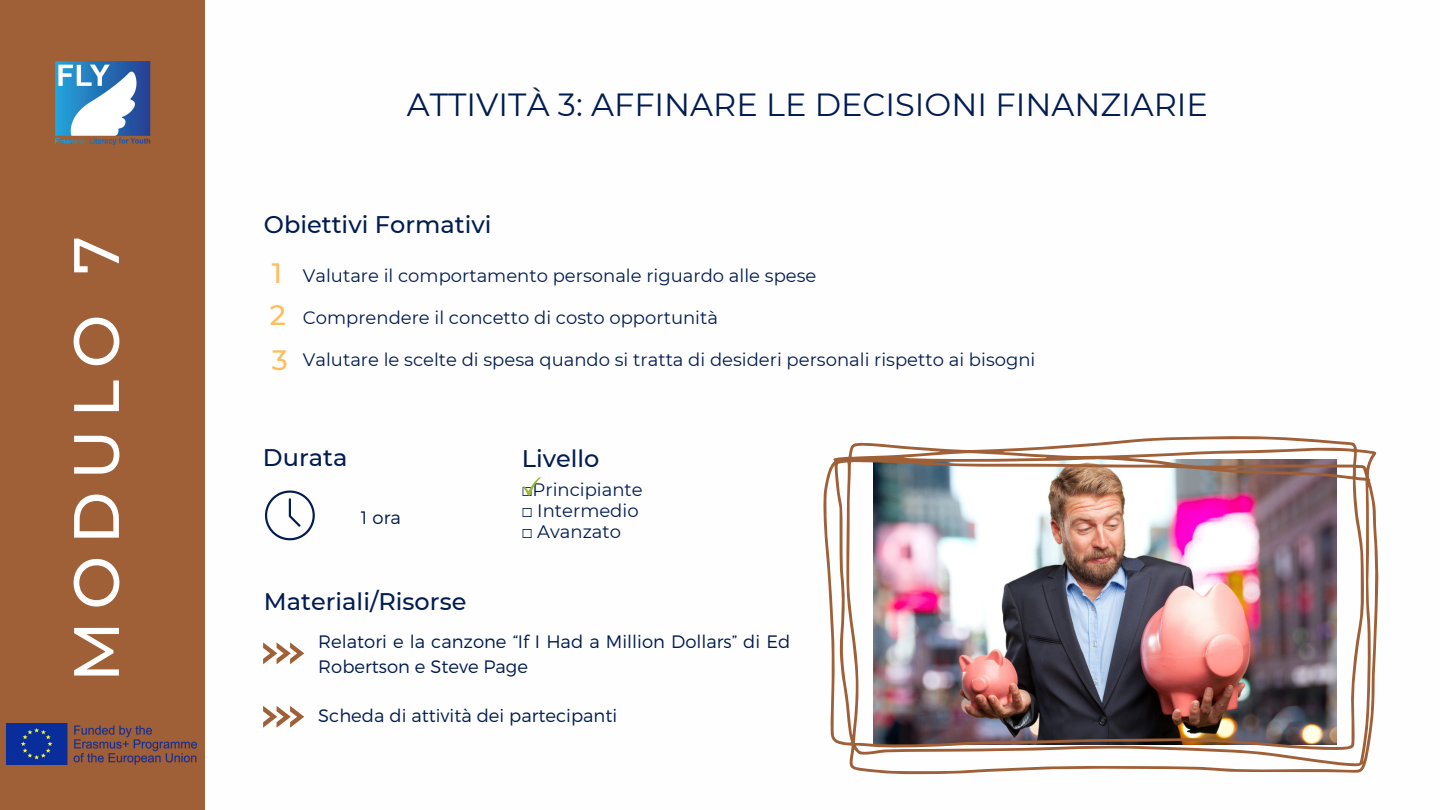
<style>
.page{position:relative;width:1440px;height:810px;background:#fff}
.page>*{position:absolute;margin:0;border:0;box-sizing:border-box;transform-origin:0 0}
.t1{font:500 64px "Montserrat";letter-spacing:.18em;color:#fff}
.t2{font:32px "Montserrat";color:#011c50}
.t3{font:500 28px "Montserrat";color:#ffbd59}
.t4{font:500 24px "Montserrat";color:#011c50}
.t5{font:18px "Montserrat";color:#011c50}
.t6{font:300 18px/24.8px "Montserrat";color:#011c50}
.s1{font-family:"Free Mono"}
</style>
<div class="page">
<div style="left:0;top:0;width:204px;height:810px;background:#9f5f37"></div>
<img style="left:55px;top:61px;width:96px;height:84px">
<svg style="left:265px;top:491px;width:50px;height:49px"></svg>
<svg style="left:263px;top:642px;width:41px;height:22px"></svg>
<svg style="left:263px;top:706px;width:41px;height:22px"></svg>
<img style="left:823px;top:436px;width:555px;height:338px">
<img style="left:7px;top:724px;width:189px;height:41px">
<svg style="left:523px;top:477px;width:18px;height:19px"></svg>
<p class="t1" style="left:57px;top:682px;width:448px;rotate:-90deg">MODULO 7</p>
<p class="t2" style="left:407px;top:85px;width:803px">ATTIVITÀ 3: AFFINARE LE DECISIONI FINANZIARIE</p>
<p class="t4" style="left:264px;top:210px;width:229px">Obiettivi Formativi</p>
<p class="t3" style="left:272px;top:256px;width:12px">1</p>
<p class="t3" style="left:270px;top:298px;width:18px">2</p>
<p class="t3" style="left:272px;top:343px;width:18px">3</p>
<p class="t5" style="left:303px;top:265px;width:515px">Valutare il comportamento personale riguardo alle spese</p>
<p class="t5" style="left:303px;top:307px;width:417px">Comprendere il concetto di costo opportunità</p>
<p class="t5" style="left:303px;top:349px;width:734px">Valutare le scelte di spesa quando si tratta di desideri personali rispetto ai bisogni</p>
<p class="t4" style="left:263px;top:443px;width:86px">Durata</p>
<p class="t4" style="left:522px;top:443px;width:79px">Livello</p>
<p class="t6" style="left:361px;top:504px;width:41px">1 ora</p>
<p class="t4" style="left:264px;top:586px;width:204px">Materiali/Risorse</p>
<p class="t5" style="left:522px;top:479px;width:122px"><span class="s1">☐</span>Principiante</p>
<p class="t5" style="left:522px;top:500px;width:118px"><span class="s1">☐</span> Intermedio</p>
<p class="t5" style="left:522px;top:521px;width:101px"><span class="s1">☐</span> Avanzato</p>
<p class="t6" style="left:318px;top:628px;width:474px">Relatori e la canzone “If I Had a Million Dollars” di Ed<br>Robertson e Steve Page</p>
<p class="t6" style="left:318px;top:703px;width:300px">Scheda di attività dei partecipanti</p>
</div>
